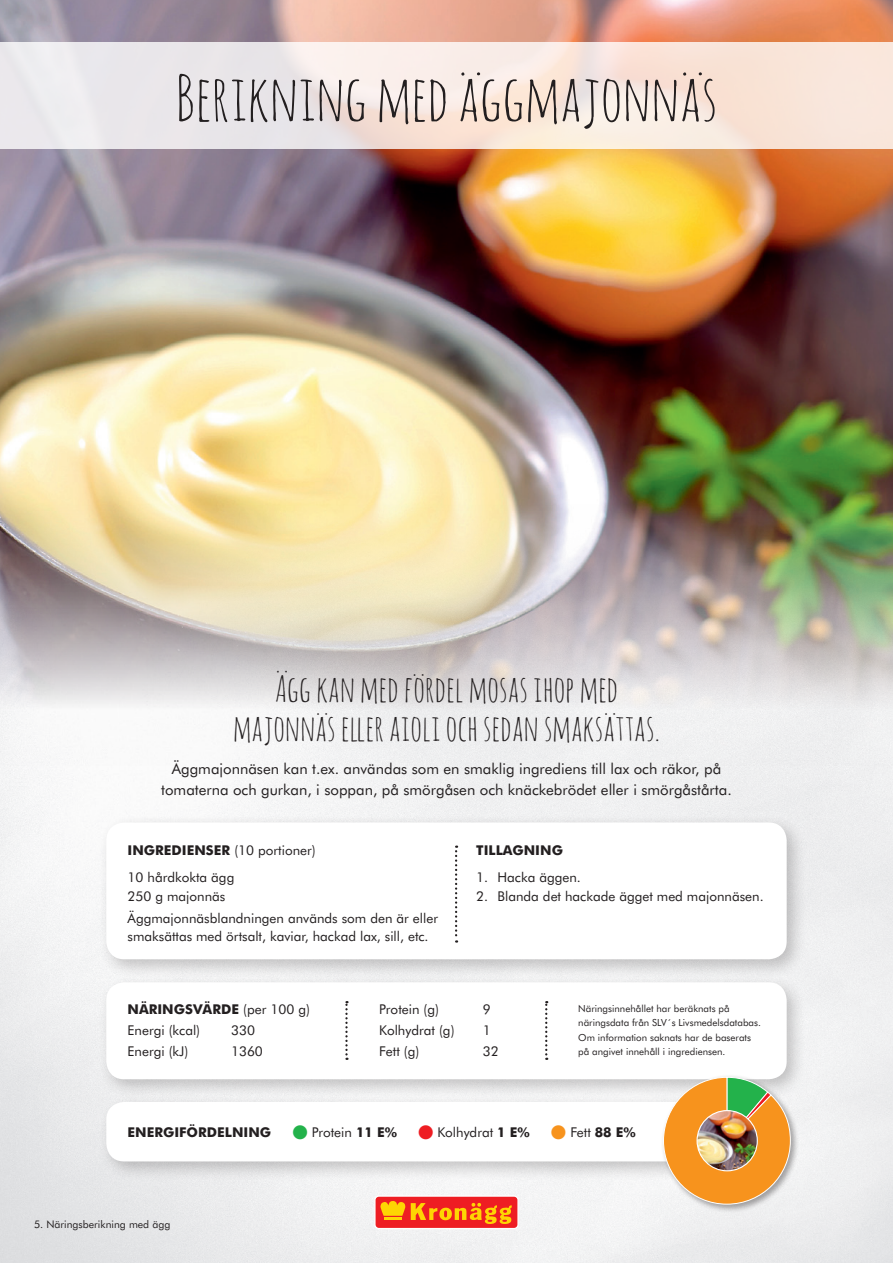
<style>
.page{position:relative;width:893px;height:1263px;background:#fff}
.page>*{position:absolute;margin:0;border:0;box-sizing:border-box;transform-origin:0 0}
.t1{font:63px "Amatic SC";letter-spacing:-.01em;color:#231f20;scale:1.1 1}
.t2{font:36px/39px "Amatic SC";color:#231f20;text-align:center}
.t3{font:15px/21px "Futura BT";color:#231f20;text-align:center}
.t4{font:13.5px/27.3px "Futura BT";color:#231f20}
.t5{font:700 13.5px "Futura BT";color:#231f20}
.t6{font:10.5px "Futura BT";color:#231f20}
.t7{font:9.75px/14.2px "Futura BT";color:#231f20}
.s1{font-weight:700}
.s2{color:#23b24b}
.s3{font-weight:400}
.s4{color:#ee1d23}
.s5{color:#f7931d}
</style>
<div class="page">
<img style="left:0;top:0;width:893px;height:765px">
<svg style="left:0;top:43px;width:893px;height:106px;background:#f3e7e2"></svg>
<div style="left:375px;top:1196px;width:143px;height:32px;background:#ee1d23;border-radius:4px"></div>
<div style="left:374px;top:1195px;width:145px;height:34px;border:1px solid #fff;border-radius:4px"></div>
<hr style="left:384px;top:1217px;width:18px;height:3px;background:#fed503">
<svg style="left:380px;top:1201px;width:25px;height:15px"></svg>
<svg style="left:411px;top:1203px;width:101px;height:21px"></svg>
<div style="left:98px;top:1094px;width:682px;height:88px;background:#231f20;opacity:.25"></div>
<div style="left:106px;top:1102px;width:654px;height:59px;background:#fff;border-radius:18px"></div>
<div style="left:98px;top:814px;width:709px;height:166px;background:#231f20;opacity:.25"></div>
<div style="left:106px;top:822px;width:681px;height:137px;background:#fff;border-radius:18px"></div>
<svg style="left:455px;top:845px;width:2px;height:97px"></svg>
<div style="left:98px;top:974px;width:709px;height:125px;background:#231f20;opacity:.25"></div>
<div style="left:106px;top:982px;width:681px;height:97px;background:#fff;border-radius:18px"></div>
<svg style="left:345px;top:1001px;width:3px;height:59px"></svg>
<svg style="left:545px;top:1001px;width:2px;height:59px"></svg>
<div style="left:661px;top:1074px;width:138px;height:139px;background:#231f20;opacity:.4"></div>
<svg style="left:663px;top:1076px;width:128px;height:129px;background:#e1ae5e"></svg>
<img style="left:697px;top:1110px;width:60px;height:61px;border-radius:30px">
<div style="left:696px;top:1110px;width:62px;height:61px;border:1px solid #fff;border-radius:50%"></div>
<h1 class="t1" style="left:175px;top:57px;width:495px">Berikning med äggmajonnäs</h1>
<h2 class="t2" style="left:233px;top:668px;width:429px">Ägg kan med fördel mosas ihop med majonnäs eller aioli och sedan smaksättas.</h2>
<p class="t3" style="left:161px;top:758px;width:572px">Äggmajonnäsen kan t.ex. användas som en smaklig ingrediens till lax och räkor, på tomaterna och gurkan, i soppan, på smörgåsen och knäckebrödet eller i smörgåstårta.</p>
<p class="t4" style="left:128px;top:836px;width:190px"><span class="s1">INGREDIENSER</span> (10 portioner)<br>10 hårdkokta ägg</p>
<p class="t4" style="left:128px;top:885px;width:312px;line-height:21.8px">250 g majonnäs<br>Äggmajonnäsblandningen används som den är eller</p>
<p class="t4" style="left:128px;top:923px;width:302px">smaksättas med örtsalt, kaviar, hackad lax, sill, etc.</p>
<p class="t5" style="left:476px;top:842px;width:88px">TILLAGNING</p>
<p class="t4" style="left:476px;top:864px;width:106px">1. Hacka äggen.</p>
<p class="t4" style="left:476px;top:882px;width:289px">2. Blanda det hackade ägget med majonnäsen.</p>
<p class="t4" style="left:128px;top:999px;width:184px;line-height:21px"><span class="s1">NÄRINGSVÄRDE</span> (per 100 g)<br>Energi (kcal)</p>
<p class="t4" style="left:231px;top:1017px;width:25px">330</p>
<p class="t4" style="left:128px;top:1038px;width:62px">Energi (kJ)</p>
<p class="t4" style="left:231px;top:1038px;width:33px">1360</p>
<p class="t4" style="left:379px;top:995px;width:61px">Protein (g)</p>
<p class="t4" style="left:483px;top:995px;width:9px">9</p>
<p class="t4" style="left:379px;top:1016px;width:77px">Kolhydrat (g)</p>
<p class="t4" style="left:483px;top:1016px;width:9px">1</p>
<p class="t4" style="left:379px;top:1037px;width:41px">Fett (g)</p>
<p class="t4" style="left:483px;top:1037px;width:17px">32</p>
<p class="t7" style="left:578px;top:1001px;width:184px">Näringsinnehållet har beräknats på näringsdata från SLV´s Livsmedelsdatabas.<br>Om information saknats har de baserats på angivet innehåll i ingrediensen.</p>
<p class="t5" style="left:128px;top:1124px;width:510px">ENERGIFÖRDELNING <span class="s2">●</span> <span class="s3">Protein</span> 11 E% <span class="s4">●</span> <span class="s3">Kolhydrat</span> 1 E% <span class="s5">●</span> <span class="s3">Fett</span> 88 E%</p>
<p class="t6" style="left:34px;top:1218px;width:138px">5. Näringsberikning med ägg</p>
</div>
